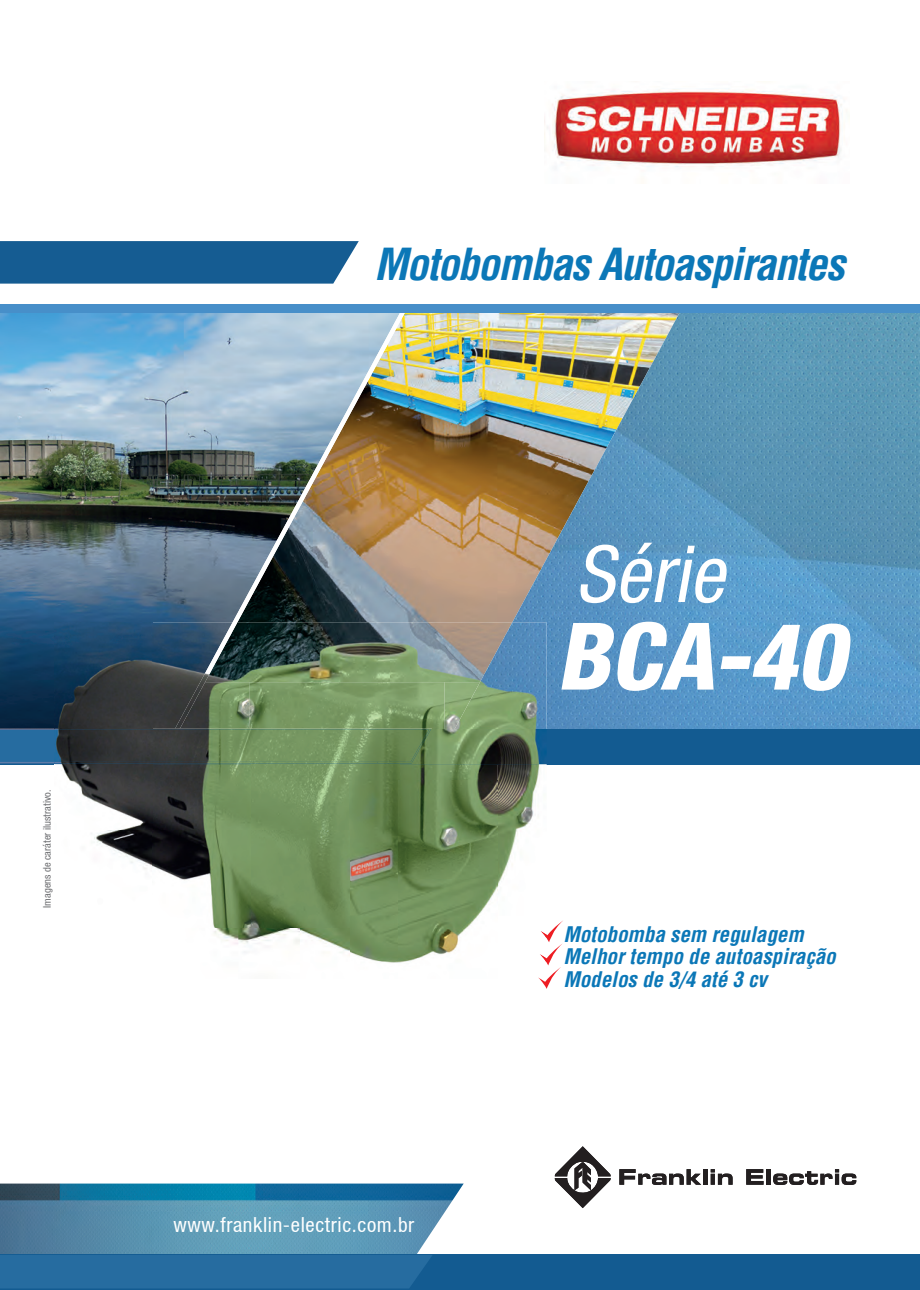
<style>
.page{position:relative;width:920px;height:1290px;background:#fff}
.page>*{position:absolute;margin:0;border:0;box-sizing:border-box;transform-origin:0 0}
.t1{font:italic 800 condensed 93.3px "Helvetica Neue LT Std";color:#fff}
.t2{font:italic condensed 78.9px "Helvetica 57";color:#fff}
.t3{font:italic 700 condensed 43.05px "Helvetica";letter-spacing:-.03em;color:#0b77b7}
.t4{font:italic 700 condensed 21px/22.5px "Helvetica";color:#0b77b7}
.t5{font:condensed 20.7px "Helvetica 57";letter-spacing:.03em;color:#fff}
.t6{font:condensed 10.5px "Helvetica 57";color:#6c6d70}
</style>
<div class="page">
<img style="left:0;top:312px;width:157px;height:416px">
<img style="left:157px;top:312px;width:355px;height:310px">
<img style="left:0;top:1183px;width:464px;height:72px">
<svg style="left:619px;top:1169px;width:82px;height:16px"></svg>
<hr style="left:703px;top:1169px;width:4px;height:16px;background:#231f20">
<svg style="left:711px;top:1169px;width:22px;height:16px"></svg>
<svg style="left:746px;top:1169px;width:17px;height:16px"></svg>
<div style="left:766px;top:1169px;width:5px;height:16px;background:#231f20"></div>
<svg style="left:773px;top:1169px;width:83px;height:16px"></svg>
<svg style="left:555px;top:1146px;width:56px;height:62px"></svg>
<img style="left:547px;top:89px;width:295px;height:79px">
<svg style="left:0;top:241px;width:359px;height:43px;background:#1f6397"></svg>
<img style="left:512px;top:312px;width:408px;height:417px">
<div style="left:0;top:729px;width:920px;height:35px;background:#135b91"></div>
<div style="left:0;top:730px;width:54px;height:32px;background:#266ca0"></div>
<img style="left:0;top:728px;width:249px;height:1px">
<hr style="left:0;top:729px;width:54px;height:1px;background:#5f7ba7">
<hr style="left:0;top:762px;width:54px;height:1px;background:#5f7ba7">
<div style="left:0;top:304px;width:920px;height:8px;background:#478fc9"></div>
<img style="left:399px;top:682px;width:98px;height:281px">
<img style="left:54px;top:763px;width:345px;height:200px">
<img style="left:497px;top:764px;width:50px;height:127px">
<img style="left:54px;top:622px;width:195px;height:106px">
<img style="left:249px;top:682px;width:195px;height:47px">
<img style="left:237px;top:622px;width:218px;height:60px">
<img style="left:160px;top:622px;width:77px;height:142px">
<svg style="left:538px;top:920px;width:25px;height:69px"></svg>
<img style="left:455px;top:622px;width:92px;height:107px">
<img style="left:399px;top:729px;width:148px;height:35px">
<img style="left:54px;top:729px;width:377px;height:34px">
<div style="left:0;top:1255px;width:920px;height:35px;background:#135b91"></div>
<div style="left:0;top:1255px;width:432px;height:33px;background:#266ca0"></div>
<p class="t6" style="left:41px;top:908px;width:119px;rotate:-90deg">Imagens de caráter ilustrativo.</p>
<h3 class="t3" style="left:374px;top:236px;width:472px">Motobombas Autoaspirantes</h3>
<h2 class="t2" style="left:576px;top:528px;width:166px">Série</h2>
<h1 class="t1" style="left:557px;top:599px;width:310px">BCA-40</h1>
<p class="t5" style="left:173px;top:1212px;width:243px">www.franklin-electric.com.br</p>
<p class="t4" style="left:563px;top:923px;width:274px">Motobomba sem regulagem<br>Melhor tempo de autoaspiração<br>Modelos de 3/4 até 3 cv</p>
</div>
